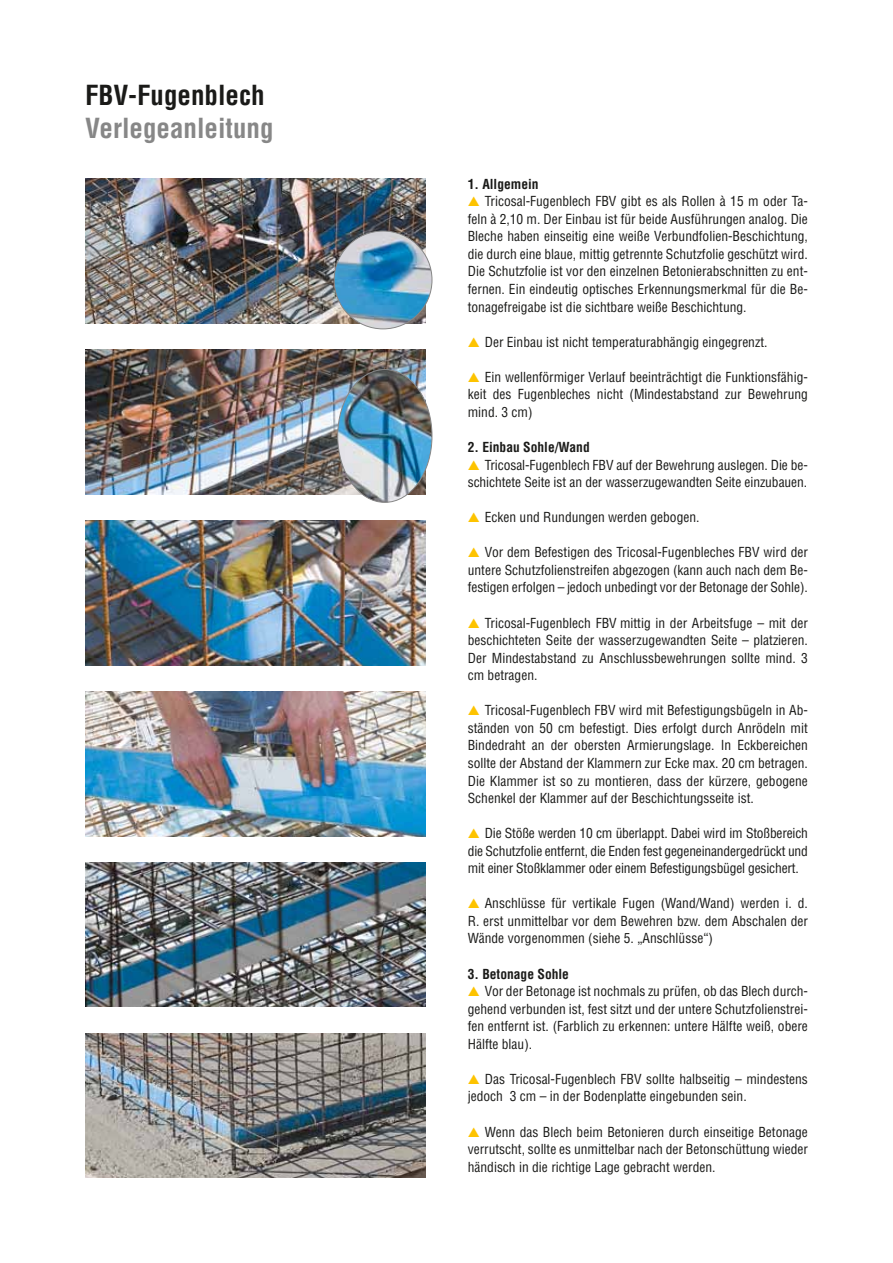
<style>
.page{position:relative;width:893px;height:1263px;background:#fff}
.page>*{position:absolute;margin:0;border:0;box-sizing:border-box;transform-origin:0 0}
.t1{font:700 condensed 27px "Helvetica LT Std";color:#878787}
.t2{font:700 condensed 27px "Helvetica LT Std";color:#1a1a18}
.t3{font:condensed 13.5px/17.5px "Helvetica LT Std";color:#1a1a18;text-align:justify}
.t4{font:700 condensed 13.5px "Helvetica LT Std";color:#1a1a18}
.s1{color:#fdc300}
</style>
<div class="page">
<img style="left:85px;top:179px;width:340px;height:144px">
<img style="left:85px;top:350px;width:340px;height:144px">
<img style="left:85px;top:520px;width:340px;height:145px">
<img style="left:85px;top:691px;width:340px;height:145px">
<img style="left:85px;top:862px;width:340px;height:145px">
<img style="left:85px;top:1033px;width:340px;height:145px">
<img style="left:334px;top:231px;width:98px;height:98px;border-radius:49px">
<img style="left:338px;top:370px;width:94px;height:132px">
<h1 class="t2" style="left:85px;top:79px;width:181px">FBV-Fugenblech</h1>
<h1 class="t1" style="left:85px;top:111px;width:190px">Verlegeanleitung</h1>
<p class="t4" style="left:468px;top:175px;width:72px">1. Allgemein</p>
<p class="t3" style="left:468px;top:192px;width:342px"><span class="s1">▲</span> Tricosal-Fugenblech FBV gibt es als Rollen à 15 m oder Ta&shy;feln à 2,10 m. Der Einbau ist für beide Ausführungen analog. Die Bleche haben einseitig eine weiße Verbundfolien-Beschichtung, die durch eine blaue, mittig getrennte Schutzfolie geschützt wird.<br>Die Schutzfolie ist vor den einzelnen Betonierabschnitten zu ent&shy;fernen. Ein eindeutig optisches Erkennungsmerkmal für die Be&shy;tonagefreigabe ist die sichtbare weiße Beschichtung.</p>
<p class="t3" style="left:468px;top:333px;width:301px"><span class="s1">▲</span> Der Einbau ist nicht temperaturabhängig eingegrenzt.</p>
<p class="t3" style="left:468px;top:368px;width:342px"><span class="s1">▲</span> Ein wellenförmiger Verlauf beeinträchtigt die Funktionsfähig&shy;keit des Fugenbleches nicht (Mindestabstand zur Bewehrung mind. 3 cm)</p>
<p class="t4" style="left:468px;top:439px;width:124px">2. Einbau Sohle/Wand</p>
<p class="t3" style="left:468px;top:456px;width:342px"><span class="s1">▲</span> Tricosal-Fugenblech FBV auf der Bewehrung auslegen. Die be&shy;schichtete Seite ist an der wasserzugewandten Seite einzubauen.</p>
<p class="t3" style="left:468px;top:508px;width:233px"><span class="s1">▲</span> Ecken und Rundungen werden gebogen.</p>
<p class="t3" style="left:468px;top:543px;width:342px"><span class="s1">▲</span> Vor dem Befestigen des Tricosal-Fugenbleches FBV wird der untere Schutzfolienstreifen abgezogen (kann auch nach dem Be&shy;festigen erfolgen – jedoch unbedingt vor der Betonage der Sohle).</p>
<p class="t3" style="left:468px;top:614px;width:342px"><span class="s1">▲</span> Tricosal-Fugenblech FBV mittig in der Arbeitsfuge – mit der beschichteten Seite der wasserzugewandten Seite – platzieren.<br>Der Mindestabstand zu Anschlussbewehrungen sollte mind. 3 cm betragen.</p>
<p class="t3" style="left:468px;top:701px;width:342px"><span class="s1">▲</span> Tricosal-Fugenblech FBV wird mit Befestigungsbügeln in Ab&shy;ständen von 50 cm befestigt. Dies erfolgt durch Anrödeln mit Bindedraht an der obersten Armierungslage. In Eckbereichen sollte der Abstand der Klammern zur Ecke max. 20 cm betragen.<br>Die Klammer ist so zu montieren, dass der kürzere, gebogene Schenkel der Klammer auf der Beschichtungsseite ist.</p>
<p class="t3" style="left:468px;top:824px;width:342px"><span class="s1">▲</span> Die Stöße werden 10 cm überlappt. Dabei wird im Stoßbereich die Schutzfolie entfernt, die Enden fest gegeneinandergedrückt und mit einer Stoßklammer oder einem Befestigungsbügel gesichert.</p>
<p class="t3" style="left:468px;top:894px;width:342px"><span class="s1">▲</span> Anschlüsse für vertikale Fugen (Wand/Wand) werden i. d.<br>R. erst unmittelbar vor dem Bewehren bzw. dem Abschalen der Wände vorgenommen (siehe 5. „Anschlüsse“)</p>
<p class="t4" style="left:468px;top:965px;width:103px">3. Betonage Sohle</p>
<p class="t3" style="left:468px;top:982px;width:342px"><span class="s1">▲</span> Vor der Betonage ist nochmals zu prüfen, ob das Blech durch&shy;gehend verbunden ist, fest sitzt und der untere Schutzfolienstrei&shy;fen entfernt ist. (Farblich zu erkennen: untere Hälfte weiß, obere Hälfte blau).</p>
<p class="t3" style="left:468px;top:1070px;width:342px"><span class="s1">▲</span> Das Tricosal-Fugenblech FBV sollte halbseitig – mindestens jedoch 3 cm – in der Bodenplatte eingebunden sein.</p>
<p class="t3" style="left:468px;top:1123px;width:342px"><span class="s1">▲</span> Wenn das Blech beim Betonieren durch einseitige Betonage verrutscht, sollte es unmittelbar nach der Betonschüttung wieder händisch in die richtige Lage gebracht werden.</p>
</div>
